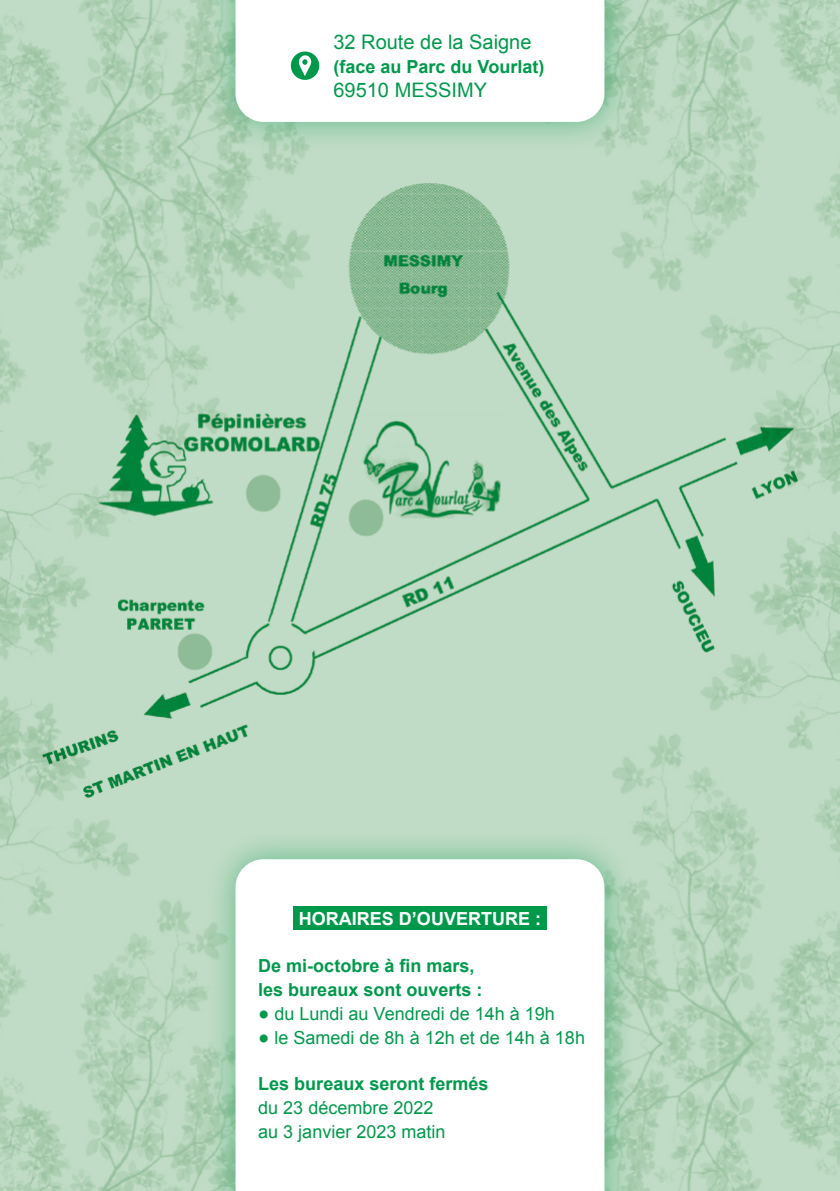
<style>
.page{position:relative;width:840px;height:1191px;background:#fff}
.page>*{position:absolute;margin:0;border:0;box-sizing:border-box;transform-origin:0 0}
.t1{font:20px "Arial";color:#00994c}
.t2{font:18px/24px "Arial";color:#00994c}
.t3{font:700 18px/24px "Arial";color:#00994c}
.t4{font:700 18px "Arial";color:#fff}
.s1{font-size:32px}
</style>
<div class="page">
<img style="left:0;top:0;width:839px;height:1191px">
<img style="left:2px;top:178px;width:835px;height:625px">
<div style="left:204px;top:828px;width:431px;height:363px;background:#00994c;opacity:.5"></div>
<svg style="left:235px;top:859px;width:369px;height:332px"></svg>
<div style="left:204px;top:0;width:431px;height:153px;background:#00994c;opacity:.5"></div>
<svg style="left:235px;top:0;width:369px;height:122px"></svg>
<div style="left:291px;top:52px;width:28px;height:28px;background:#00994c;border-radius:50%"></div>
<svg style="left:298px;top:55px;width:13px;height:21px"></svg>
<div style="left:293px;top:906px;width:253px;height:24px;background:#00994c"></div>
<p class="t1" style="left:333px;top:29px;width:199px">32 Route de la Saigne</p>
<p class="t3" style="left:333px;top:55px;width:212px">(face au Parc du Vourlat)</p>
<p class="t1" style="left:333px;top:77px;width:155px">69510 MESSIMY</p>
<p class="t4" style="left:299px;top:906px;width:244px">HORAIRES D’OUVERTURE :</p>
<p class="t3" style="left:258px;top:954px;width:226px">De mi-octobre à fin mars, les bureaux sont ouverts :</p>
<p class="t2" style="left:258px;top:1001px;width:298px"><span class="s1">•</span> du Lundi au Vendredi de 14h à 19h</p>
<p class="t2" style="left:258px;top:1025px;width:328px"><span class="s1">•</span> le Samedi de 8h à 12h et de 14h à 18h</p>
<p class="t3" style="left:258px;top:1072px;width:232px">Les bureaux seront fermés</p>
<p class="t2" style="left:258px;top:1096px;width:189px">du 23 décembre 2022 au 3 janvier 2023 matin</p>
</div>
